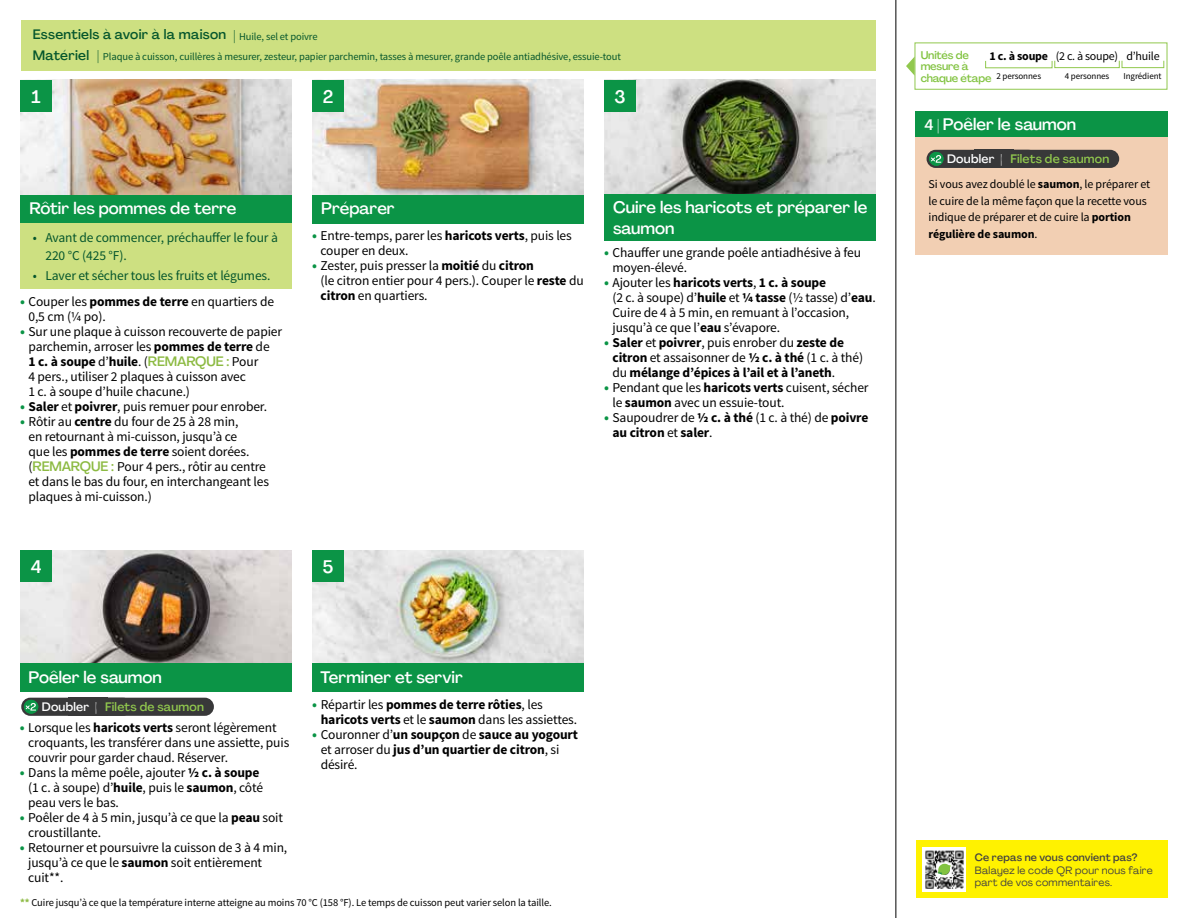
<style>
.page{position:relative;width:1188px;height:918px;background:#fff}
.page>*{position:absolute;margin:0;border:0;box-sizing:border-box;transform-origin:0 0}
.t1{font:500 18px "Agrandir";color:#fff}
.t2{font:500 16.5px/21.1px "Agrandir";color:#fff}
.t3{font:13.5px/15px "Source Sans Pro";letter-spacing:-.01em;color:#000}
.t4{font:700 13.5px/15px "Source Sans Pro";letter-spacing:-.01em;color:#000}
.t5{font:13.5px/18px "Source Sans Pro";letter-spacing:-.01em;color:#05562c}
.t6{font:500 13.5px "Agrandir";letter-spacing:.02em;color:#05562c}
.t7{font:500 12.15px "Agrandir";letter-spacing:.02em;color:#91c84e}
.t8{font:12px/16.5px "Source Sans Pro";letter-spacing:-.01em;color:#000}
.t9{font:500 11.1px/11.7px "Agrandir";letter-spacing:-.015em;color:#82c341}
.t10{font:10.5px "Source Sans Pro";letter-spacing:-.01em;color:#05562c}
.t11{font:10.5px "Source Sans Pro";letter-spacing:-.01em;color:#000}
.t12{font:10.5px/12.8px "Agrandir";letter-spacing:.02em;color:#414042}
.t13{font:500 10.5px "Agrandir";letter-spacing:.02em;color:#414042}
.t14{font:9px "Source Sans Pro";letter-spacing:-.01em;color:#000}
.s1{font-family:"Agrandir";font-weight:500;font-size:13.5px}
.s2{font-weight:700;font-size:14.25px;color:#0b9446}
.s3{font-weight:700}
.s4{font-family:"Agrandir";font-weight:500;color:#8cba42}
.s5{font-size:14.25px;color:#0b9446}
.s6{font-weight:400}
.s7{color:#fff}
.s8{font-weight:700;color:#8cba42}
.s9{font-size:15px}
</style>
<div class="page">
<img style="left:20px;top:550px;width:272px;height:114px">
<img style="left:312px;top:550px;width:272px;height:114px">
<img style="left:20px;top:80px;width:272px;height:115px">
<img style="left:312px;top:80px;width:272px;height:115px">
<img style="left:604px;top:80px;width:271px;height:115px">
<div style="left:312px;top:195px;width:272px;height:29px;background:#0b9446"></div>
<div style="left:20px;top:195px;width:272px;height:29px;background:#0b9446"></div>
<div style="left:20px;top:664px;width:272px;height:28px;background:#0b9446"></div>
<div style="left:312px;top:664px;width:272px;height:28px;background:#0b9446"></div>
<div style="left:604px;top:195px;width:272px;height:46px;background:#0b9446"></div>
<div style="left:21px;top:20px;width:855px;height:51px;background:#cde081"></div>
<div style="left:20px;top:224px;width:272px;height:65px;background:#cde081"></div>
<hr style="left:896px;top:0;width:1px;height:918px;background:#000">
<div style="left:20px;top:550px;width:32px;height:32px;background:#0b9446"></div>
<div style="left:20px;top:80px;width:32px;height:32px;background:#0b9446"></div>
<div style="left:312px;top:550px;width:32px;height:32px;background:#0b9446"></div>
<div style="left:312px;top:80px;width:32px;height:32px;background:#0b9446"></div>
<div style="left:604px;top:80px;width:32px;height:32px;background:#0b9446"></div>
<svg style="left:906px;top:56px;width:9px;height:20px"></svg>
<div style="left:915px;top:43px;width:252px;height:47px;border:1px solid #91c84e"></div>
<div style="left:985px;top:61px;width:67px;height:7px;border:1px solid #91c84e"></div>
<div style="left:1054px;top:60px;width:66px;height:8px;border:1px solid #91c84e"></div>
<div style="left:1122px;top:60px;width:42px;height:8px;border:1px solid #91c84e"></div>
<div style="left:916px;top:137px;width:252px;height:118px;background:#f2cfb3"></div>
<div style="left:916px;top:111px;width:252px;height:26px;background:#0b9446"></div>
<div style="left:21px;top:698px;width:111px;height:18px;background:#383839;border-radius:9px"></div>
<div style="left:24px;top:700px;width:14px;height:14px;background:#0b9446;border-radius:50%"></div>
<svg style="left:25px;top:701px;width:11px;height:11px"></svg>
<div style="left:96px;top:698px;width:118px;height:18px;background:#383839;border-radius:9px"></div>
<div style="left:927px;top:150px;width:110px;height:18px;background:#383839;border-radius:9px"></div>
<svg style="left:929px;top:152px;width:15px;height:14px"></svg>
<svg style="left:930px;top:153px;width:11px;height:11px"></svg>
<div style="left:1002px;top:150px;width:117px;height:18px;background:#383839;border-radius:9px"></div>
<div style="left:916px;top:840px;width:252px;height:58px;background:#fff200"></div>
<img style="left:923px;top:847px;width:43px;height:45px">
<svg style="left:938px;top:864px;width:13px;height:11px"></svg>
<p class="t6" style="left:33px;top:26px;width:195px">Essentiels à avoir à la maison</p>
<p class="t10" style="left:233px;top:30px;width:86px"><span class="s1">|</span> Huile, sel et poivre</p>
<p class="t6" style="left:33px;top:47px;width:58px">Matériel</p>
<p class="t10" style="left:97px;top:50px;width:525px"><span class="s1">|</span> Plaque à cuisson, cuillères à mesurer, zesteur, papier parchemin, tasses à mesurer, grande poêle antiadhésive, essuie-tout</p>
<h1 class="t1" style="left:32px;top:86px;width:11px">1</h1>
<h1 class="t1" style="left:323px;top:86px;width:12px">2</h1>
<h1 class="t1" style="left:614px;top:85px;width:13px">3</h1>
<p class="t2" style="left:29px;top:198px;width:209px">Rôtir les pommes de terre</p>
<p class="t5" style="left:45px;top:229px;width:234px;text-indent:-13px">• Avant de commencer, préchauffer le four à<br>220 °C (425 °F).</p>
<p class="t5" style="left:33px;top:267px;width:239px">• Laver et sécher tous les fruits et légumes.</p>
<p class="t3" style="left:29px;top:294px;width:247px;text-indent:-9px"><span class="s2">•</span> Couper les <span class="s3">pommes de terre</span> en quartiers de<br>0,5 cm (¼ po).</p>
<p class="t3" style="left:29px;top:324px;width:255px;text-indent:-9px"><span class="s2">•</span> Sur une plaque à cuisson recouverte de papier parchemin, arroser les <span class="s3">pommes de terre</span> de<br><span class="s3">1 c. à soupe</span> d’<span class="s3">huile</span>. (<span class="s4">REMARQUE :</span> Pour<br>4 pers., utiliser 2 plaques à cuisson avec<br>1 c. à soupe d’huile chacune.)</p>
<p class="t3" style="left:20px;top:399px;width:249px"><span class="s2">•</span> <span class="s3">Saler</span> et <span class="s3">poivrer</span>, puis remuer pour enrober.</p>
<p class="t3" style="left:29px;top:414px;width:242px;text-indent:-9px"><span class="s2">•</span> Rôtir au <span class="s3">centre</span> du four de 25 à 28 min,<br>en retournant à mi-cuisson, jusqu’à ce<br>que les <span class="s3">pommes de terre</span> soient dorées. (<span class="s4">REMARQUE :</span> Pour 4 pers., rôtir au centre et dans le bas du four, en interchangeant les plaques à mi-cuisson.)</p>
<h1 class="t1" style="left:31px;top:556px;width:12px">4</h1>
<p class="t2" style="left:321px;top:198px;width:75px">Préparer</p>
<p class="t2" style="left:613px;top:197px;width:256px">Cuire les haricots et préparer le saumon</p>
<p class="t3" style="left:321px;top:228px;width:253px;text-indent:-9px"><span class="s2">•</span> Entre-temps, parer les <span class="s3">haricots verts</span>, puis les couper en deux.</p>
<p class="t3" style="left:321px;top:258px;width:265px;text-indent:-9px"><span class="s2">•</span> Zester, puis presser la <span class="s3">moitié</span> du <span class="s3">citron<br></span>(le citron entier pour 4 pers.). Couper le <span class="s3">reste</span> du <span class="s3">citron</span> en quartiers.</p>
<p class="t3" style="left:613px;top:245px;width:250px;text-indent:-9px"><span class="s2">•</span> Chauffer une grande poêle antiadhésive à feu moyen-élevé.</p>
<p class="t3" style="left:613px;top:275px;width:265px;text-indent:-9px"><span class="s2">•</span> Ajouter les <span class="s3">haricots verts</span>, <span class="s3">1 c. à soupe<br></span>(2 c. à soupe) d’<span class="s3">huile</span> et <span class="s3">¼ tasse</span> (½ tasse) d’<span class="s3">eau</span>.<br>Cuire de 4 à 5 min, en remuant à l’occasion, jusqu’à ce que l’<span class="s3">eau</span> s’évapore.</p>
<p class="t4" style="left:613px;top:336px;width:252px;text-indent:-9px"><span class="s5">•</span> Saler <span class="s6">et</span> poivrer<span class="s6">, puis enrober du</span> zeste de citron <span class="s6">et assaisonner de</span> ½ c. à thé <span class="s6">(1 c. à thé) du</span> mélange d’épices à l’ail et à l’aneth<span class="s6">.</span></p>
<p class="t3" style="left:613px;top:380px;width:258px;text-indent:-9px"><span class="s2">•</span> Pendant que les <span class="s3">haricots verts</span> cuisent, sécher le <span class="s3">saumon</span> avec un essuie-tout.</p>
<p class="t3" style="left:613px;top:410px;width:257px;text-indent:-9px"><span class="s2">•</span> Saupoudrer de <span class="s3">½ c. à thé</span> (1 c. à thé) de <span class="s3">poivre au citron</span> et <span class="s3">saler</span>.</p>
<h1 class="t1" style="left:323px;top:556px;width:12px">5</h1>
<p class="t2" style="left:29px;top:667px;width:135px">Poêler le saumon</p>
<p class="t2" style="left:321px;top:667px;width:144px">Terminer et servir</p>
<p class="t7" style="left:42px;top:699px;width:164px"><span class="s7">Doubler |</span> Filets de saumon</p>
<p class="t3" style="left:28px;top:721px;width:263px;text-indent:-9px"><span class="s2">•</span> Lorsque les <span class="s3">haricots verts</span> seront légèrement croquants, les transférer dans une assiette, puis couvrir pour garder chaud. Réserver.</p>
<p class="t3" style="left:28px;top:766px;width:236px;text-indent:-9px"><span class="s2">•</span> Dans la même poêle, ajouter <span class="s3">½ c. à soupe </span>(1 c. à soupe) d’<span class="s3">huile</span>, puis le <span class="s3">saumon</span>, côté peau vers le bas.</p>
<p class="t3" style="left:28px;top:811px;width:256px;text-indent:-9px"><span class="s2">•</span> Poêler de 4 à 5 min, jusqu’à ce que la <span class="s3">peau</span> soit croustillante.</p>
<p class="t3" style="left:28px;top:841px;width:261px;text-indent:-9px"><span class="s2">•</span> Retourner et poursuivre la cuisson de 3 à 4 min, jusqu’à ce que le <span class="s3">saumon</span> soit entièrement cuit**.</p>
<p class="t4" style="left:321px;top:697px;width:258px;text-indent:-9px"><span class="s5">•</span> <span class="s6">Répartir les</span> pommes de terre rôties<span class="s6">, les </span>haricots verts <span class="s6">et le</span> saumon <span class="s6">dans les assiettes.</span></p>
<p class="t4" style="left:321px;top:727px;width:259px;text-indent:-9px"><span class="s5">•</span> <span class="s6">Couronner d’</span>un soupçon <span class="s6">de</span> sauce au yogourt <span class="s6">et arroser du</span> jus d’un quartier de citron<span class="s6">, si désiré.</span></p>
<p class="t11" style="left:20px;top:896px;width:533px"><span class="s8">**</span> Cuire jusqu’à ce que la température interne atteigne au moins 70 °C (158 °F). Le temps de cuisson peut varier selon la taille.</p>
<p class="t9" style="left:921px;top:49px;width:72px">Unités de mesure à chaque étape</p>
<p class="t8" style="left:990px;top:48px;width:172px"><span class="s3">1 c. à soupe</span> (2 c. à soupe) d’huile</p>
<p class="t14" style="left:997px;top:70px;width:46px">2 personnes</p>
<p class="t14" style="left:1065px;top:70px;width:46px">4 personnes</p>
<p class="t14" style="left:1123px;top:70px;width:40px">Ingrédient</p>
<p class="t2" style="left:924px;top:113px;width:153px"><span class="s9">4 |</span> Poêler le saumon</p>
<p class="t7" style="left:947px;top:151px;width:164px"><span class="s7">Doubler |</span> Filets de saumon</p>
<p class="t8" style="left:929px;top:176px;width:223px">Si vous avez doublé le <span class="s3">saumon</span>, le préparer et le cuire de la même façon que la recette vous indique de préparer et de cuire la <span class="s3">portion régulière de saumon</span>.</p>
<p class="t13" style="left:975px;top:851px;width:164px">Ce repas ne vous convient pas?</p>
<p class="t12" style="left:975px;top:863px;width:179px">Balayez le code QR pour nous faire part de vos commentaires.</p>
</div>
